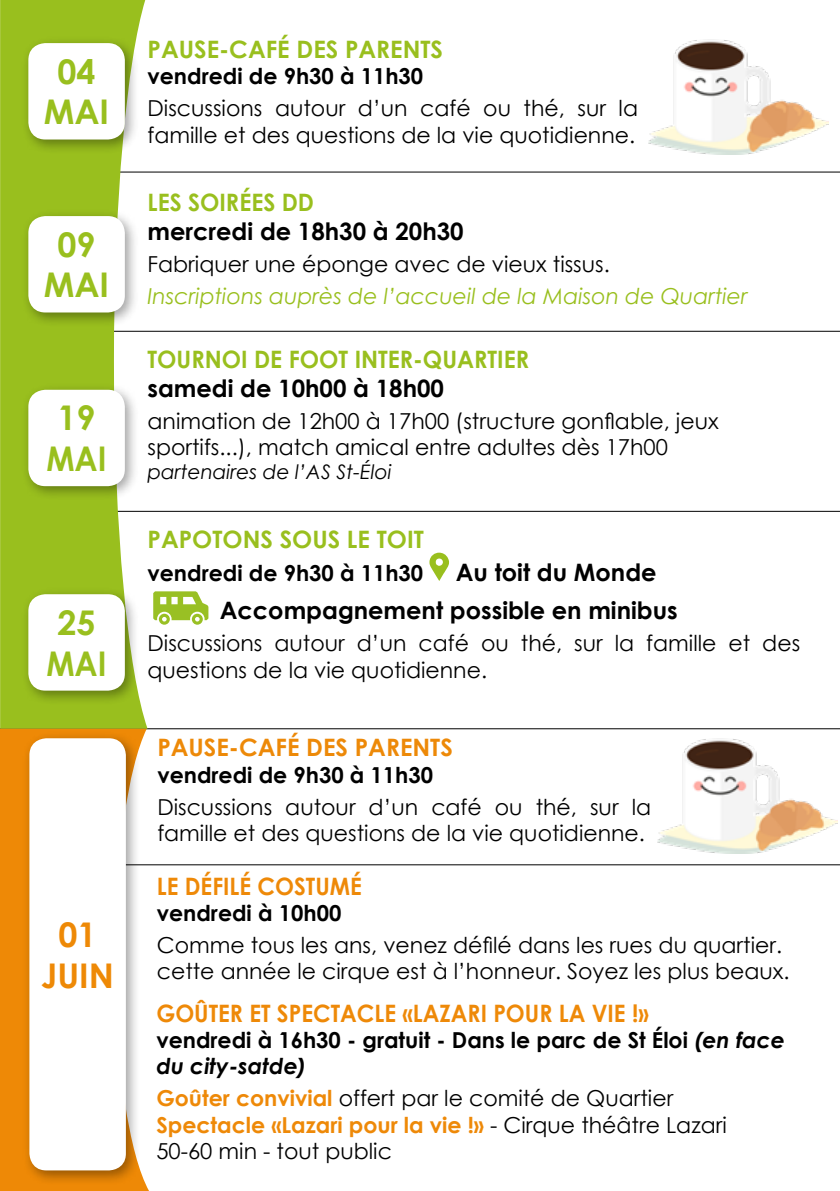
<style>
.page{position:relative;width:840px;height:1191px;background:#fff}
.page>*{position:absolute;margin:0;border:0;box-sizing:border-box;transform-origin:0 0}
.t1{font:700 34px/40.8px "Century Gothic";color:#99bf1e;text-align:center}
.t2{font:700 34px/40.8px "Century Gothic";color:#ee8906;text-align:center}
.t3{font:700 24px/38px "Century Gothic";color:#000}
.t4{font:700 24px "Century Gothic";color:#ee8908;scale:.94 1}
.t5{font:700 24px "Century Gothic";color:#99bf1e;scale:.96 1}
.t6{font:700 24px "Century Gothic";color:#99bf1e}
.t7{font:700 24px "Century Gothic";color:#ed8908}
.t8{font:22px/26.4px "Century Gothic";color:#000}
.t9{font:700 22px/26.4px "Century Gothic";color:#000}
.t10{font:italic 22px "Century Gothic";color:#99bf1e}
.t11{font:italic 20px "Century Gothic";color:#000}
.s1{font-style:italic}
.s2{font-weight:700;color:#ee8908}
</style>
<div class="page">
<hr style="left:0;top:728px;width:839px;height:1px;background:#000">
<hr style="left:108px;top:171px;width:731px;height:1px;background:#000">
<hr style="left:107px;top:331px;width:732px;height:1px;background:#000">
<hr style="left:107px;top:511px;width:732px;height:1px;background:#000">
<svg style="left:0;top:0;width:147px;height:729px;fill:#99bf1e"></svg>
<div style="left:21px;top:209px;width:118px;height:118px;background:#000;opacity:.37"></div>
<div style="left:28px;top:216px;width:97px;height:96px;background:#fff;border-radius:17px"></div>
<div style="left:21px;top:587px;width:118px;height:118px;background:#000;opacity:.37"></div>
<div style="left:28px;top:594px;width:97px;height:96px;background:#fff;border-radius:17px"></div>
<div style="left:21px;top:383px;width:118px;height:118px;background:#000;opacity:.37"></div>
<div style="left:28px;top:390px;width:97px;height:96px;background:#fff;border-radius:17px"></div>
<svg style="left:429px;top:552px;width:20px;height:29px"></svg>
<svg style="left:153px;top:591px;width:55px;height:33px"></svg>
<div style="left:21px;top:36px;width:118px;height:118px;background:#000;opacity:.37"></div>
<div style="left:28px;top:43px;width:97px;height:96px;background:#fff;border-radius:17px"></div>
<img style="left:648px;top:40px;width:180px;height:114px">
<svg style="left:0;top:729px;width:149px;height:462px;fill:#ee8906"></svg>
<hr style="left:119px;top:864px;width:720px;height:1px;background:#000">
<div style="left:22px;top:731px;width:118px;height:454px;background:#000;opacity:.37"></div>
<div style="left:29px;top:738px;width:97px;height:432px;background:#fff;border-radius:17px"></div>
<img style="left:657px;top:738px;width:180px;height:115px">
<h1 class="t1" style="left:44px;top:49px;width:67px">04<br>MAI</h1>
<h1 class="t1" style="left:44px;top:222px;width:67px">09<br>MAI</h1>
<h1 class="t1" style="left:46px;top:396px;width:62px">19<br>MAI</h1>
<h1 class="t1" style="left:46px;top:600px;width:62px">25<br>MAI</h1>
<h1 class="t2" style="left:41px;top:912px;width:74px">01<br>JUIN</h1>
<p class="t6" style="left:147px;top:31px;width:297px">PAUSE-CAFÉ DES PARENTS</p>
<p class="t9" style="left:147px;top:62px;width:277px">vendredi de 9h30 à 11h30</p>
<p class="t8" style="left:147px;top:95px;width:491px">Discussions autour d’un café ou thé, sur la famille et des questions de la vie quotidienne.</p>
<p class="t5" style="left:147px;top:184px;width:175px">LES SOIRÉES DD</p>
<p class="t3" style="left:147px;top:211px;width:317px">mercredi de 18h30 à 20h30</p>
<p class="t8" style="left:147px;top:251px;width:463px">Fabriquer une éponge avec de vieux tissus.</p>
<p class="t10" style="left:147px;top:281px;width:601px">Inscriptions auprès de l’accueil de la Maison de Quartier</p>
<p class="t5" style="left:147px;top:341px;width:398px">TOURNOI DE FOOT INTER-QUARTIER</p>
<p class="t3" style="left:147px;top:368px;width:298px">samedi de 10h00 à 18h00</p>
<p class="t8" style="left:147px;top:407px;width:572px">animation de 12h00 à 17h00 (structure gonflable, jeux sportifs...), match amical entre adultes dès 17h00</p>
<p class="t11" style="left:147px;top:458px;width:246px">partenaires de l’AS St-Éloi</p>
<p class="t6" style="left:147px;top:521px;width:278px">PAPOTONS SOUS LE TOIT</p>
<p class="t9" style="left:147px;top:559px;width:277px">vendredi de 9h30 à 11h30</p>
<p class="t3" style="left:220px;top:552px;width:459px;text-indent:236px">Au toit du Monde<br>Accompagnement possible en minibus</p>
<p class="t8" style="left:147px;top:629px;width:653px">Discussions autour d’un café ou thé, sur la famille et des questions de la vie quotidienne.</p>
<p class="t7" style="left:157px;top:729px;width:297px">PAUSE-CAFÉ DES PARENTS</p>
<p class="t9" style="left:157px;top:760px;width:277px">vendredi de 9h30 à 11h30</p>
<p class="t8" style="left:157px;top:793px;width:495px">Discussions autour d’un café ou thé, sur la famille et des questions de la vie quotidienne.</p>
<p class="t4" style="left:157px;top:867px;width:219px">LE DÉFILÉ COSTUMÉ</p>
<p class="t9" style="left:157px;top:898px;width:186px">vendredi à 10h00</p>
<p class="t8" style="left:157px;top:931px;width:634px">Comme tous les ans, venez défilé dans les rues du quartier. cette année le cirque est à l’honneur. Soyez les plus beaux.</p>
<p class="t4" style="left:156px;top:994px;width:525px">GOÛTER ET SPECTACLE «LAZARI POUR LA VIE !»</p>
<p class="t9" style="left:156px;top:1025px;width:629px">vendredi à 16h30 - gratuit - Dans le parc de St Éloi <span class="s1">(en face du city-satde)</span></p>
<p class="t8" style="left:156px;top:1084px;width:571px"><span class="s2">Goûter convivial</span> offert par le comité de Quartier<br><span class="s2">Spectacle «Lazari pour la vie !»</span> - Cirque théâtre Lazari<br>50-60 min - tout public</p>
</div>
